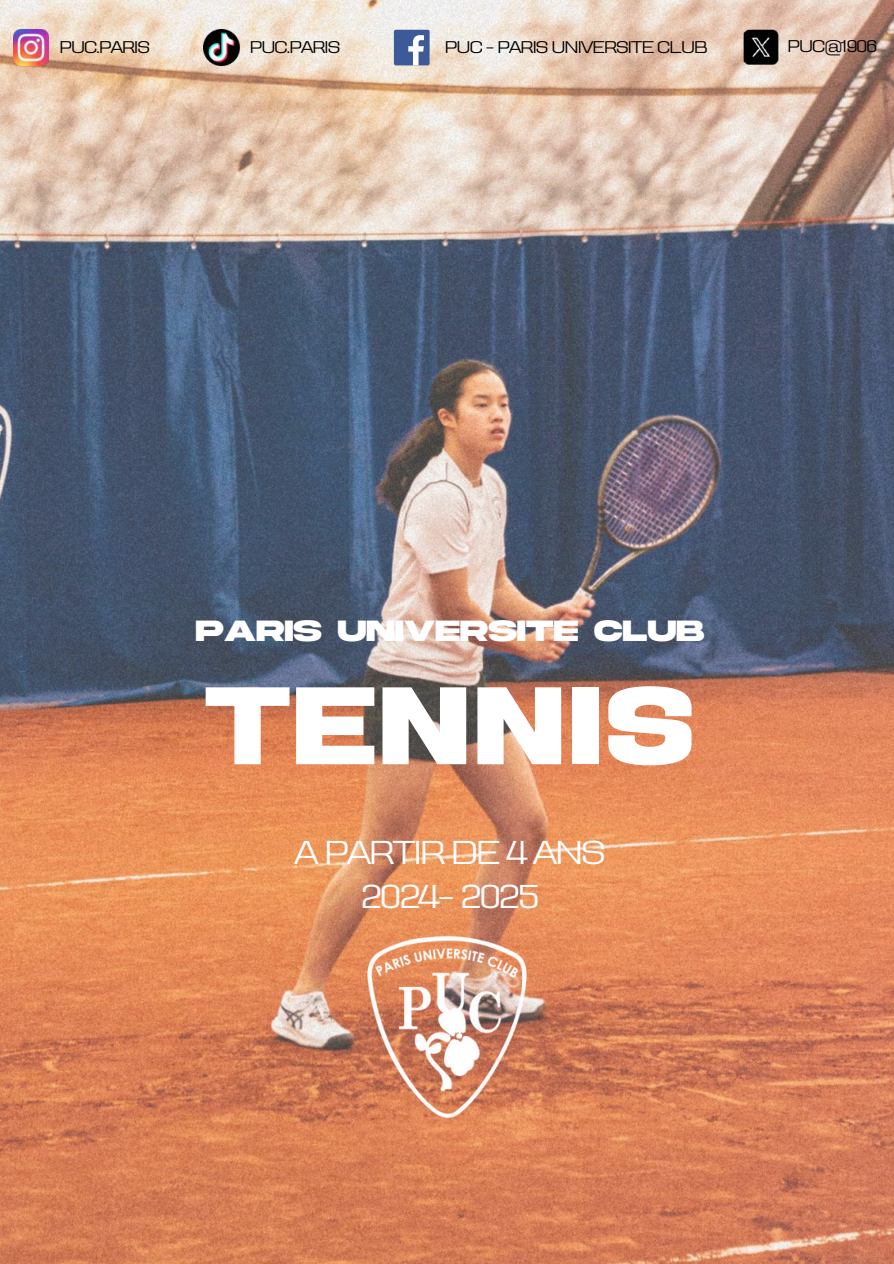
<style>
.page{position:relative;width:894px;height:1264px;background:#fff}
.page>*{position:absolute;margin:0;border:0;box-sizing:border-box;transform-origin:0 0}
.t1{font:800 expanded 109.8px "Karnchang";color:#fff}
.t2{font:300 expanded 33px/44px "Karnchang";letter-spacing:-.05em;color:#fff;text-align:center}
.t3{font:700 31.05px "Akira Expanded Super";letter-spacing:.01em;color:#fff}
.t4{font:300 expanded 16.95px "Karnchang";letter-spacing:-.05em;color:#000}
</style>
<div class="page">
<img style="left:0;top:0;width:893px;height:1263px">
<img style="left:354px;top:934px;width:185px;height:185px">
<img style="left:13px;top:29px;width:36px;height:36px">
<div style="left:394px;top:30px;width:35px;height:35px;background:#3d5a98;border-radius:2px"></div>
<svg style="left:408px;top:35px;width:16px;height:30px"></svg>
<img style="left:738px;top:29px;width:45px;height:36px">
<img style="left:203px;top:29px;width:36px;height:36px">
<p class="t4" style="left:59px;top:39px;width:92px">PUC.PARIS</p>
<p class="t4" style="left:250px;top:39px;width:92px">PUC.PARIS</p>
<p class="t4" style="left:445px;top:39px;width:264px">PUC - PARIS UNIVERSITE CLUB</p>
<p class="t4" style="left:787px;top:39px;width:91px">PUC@1906</p>
<h3 class="t3" style="left:196px;top:614px;width:510px">PARIS UNIVERSITE CLUB</h3>
<h1 class="t1" style="left:204px;top:676px;width:492px">TENNIS</h1>
<h2 class="t2" style="left:294px;top:831px;width:312px">A PARTIR DE 4 ANS<br>2024- 2025</h2>
</div>
